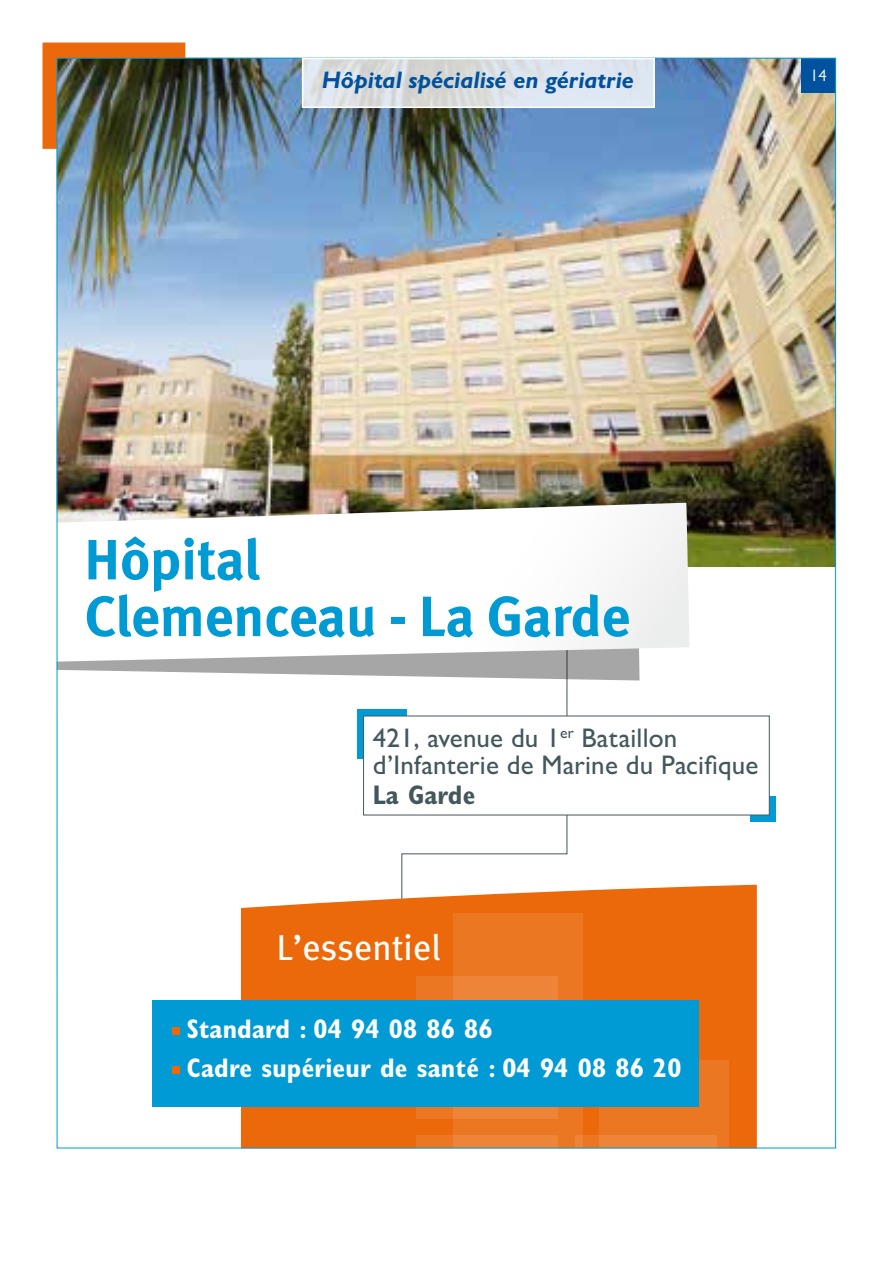
<style>
.page{position:relative;width:893px;height:1276px;background:#fff}
.page>*{position:absolute;margin:0;border:0;box-sizing:border-box;transform-origin:0 0}
.t1{font:700 56.7px/56.7px "Meta Pro";color:#009bd4}
.t2{font:36px "Meta Pro";letter-spacing:-.01em;color:#fff}
.t3{font:500 27px/27px "Gill Sans MT Pro";letter-spacing:.005em;color:#43585c}
.t4{font:700 condensed 27px/39px "Gill Sans MT Pro";letter-spacing:.005em;color:#fff}
.t5{font:700 condensed 27px "Gill Sans MT Pro";letter-spacing:.005em;color:#43585c}
.t6{font:italic 700 24px "Gill Sans MT Pro";color:#00519e}
.t7{font:16.8px "Gill Sans MT Pro";color:#fff}
</style>
<div class="page">
<div style="left:43px;top:43px;width:142px;height:106px;background:#eb690b"></div>
<img style="left:56px;top:57px;width:780px;height:1091px">
<svg style="left:305px;top:61px;width:347px;height:44px;background:#dbdfe4"></svg>
<div style="left:302px;top:58px;width:353px;height:50px;border:2px solid #fff"></div>
<p class="t6" style="left:322px;top:65px;width:314px">Hôpital spécialisé en gériatrie</p>
<p class="t7" style="left:810px;top:66px;width:18px">14</p>
<h1 class="t1" style="left:84px;top:533px;width:548px">Hôpital<br>Clemenceau - La Garde</h1>
<p class="t3" style="left:373px;top:724px;width:387px">421, avenue du 1<sup>er</sup> Bataillon d’Infanterie de Marine du Pacifique</p>
<p class="t5" style="left:373px;top:778px;width:104px">La Garde</p>
<h2 class="t2" style="left:276px;top:924px;width:166px">L’essentiel</h2>
<p class="t4" style="left:187px;top:1009px;width:496px">Standard : 04 94 08 86 86<br>Cadre supérieur de santé : 04 94 08 86 20</p>
</div>
